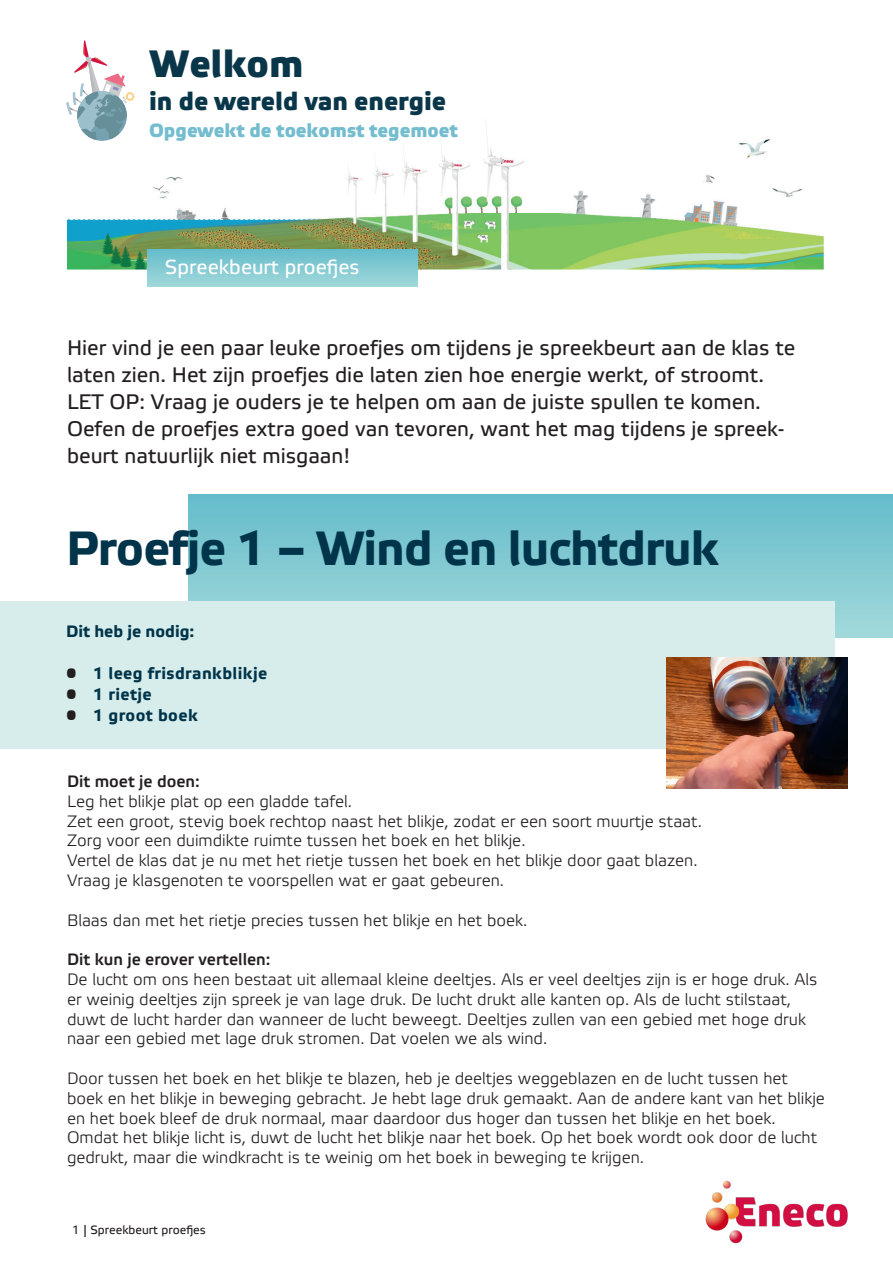
<style>
.page{position:relative;width:893px;height:1263px;background:#fff}
.page>*{position:absolute;margin:0;border:0;box-sizing:border-box;transform-origin:0 0}
.DH-titel_Eneco_2019{font:700 48px "Etelka Text Pro";letter-spacing:-.02em;color:#00344a}
.t1{font:700 38.1px "Etelka Medium Pro";color:#0a364a}
.t2{font:700 25.35px "Etelka Medium Pro";color:#0a364a}
.platte_tekst_Eneco_1{font:21px/27px "Etelka Text Pro";color:#231f20}
.Titel_werkblad_18{font:20.25px "Etelka Text Pro";color:#fff}
.t3{font:700 19.05px "Etelka Medium Pro";color:#73bdcf}
.platte_tekst_Eneco_1-2{font:16.5px/19.8px "Etelka Light Pro";color:#231f20}
.platte_tekst_Eneco_1-3{font:700 16.5px "Etelka Text Pro";letter-spacing:.025em;color:#00344a}
.platte_tekst_Eneco_1-4{font:16.5px "Etelka Medium Pro";color:#231f20}
.platte_tekst_Eneco_1-5{font:700 16.5px "Etelka Text Pro";color:#00344a}
.t4{font:12px "Etelka Text Pro";color:#231f20}
.s1{font-weight:400;font-size:18px;color:#231f20}
</style>
<div class="page">
<img style="left:67px;top:129px;width:757px;height:141px">
<svg style="left:66px;top:40px;width:72px;height:105px"></svg>
<div style="left:147px;top:249px;width:271px;height:38px;background:linear-gradient(to bottom,#65bccb,#a0d8da)"></div>
<img style="left:705px;top:1180px;width:143px;height:64px">
<div style="left:188px;top:494px;width:705px;height:143px;background:linear-gradient(to bottom,#64bccb,#a4dadb)"></div>
<div style="left:0;top:600px;width:834px;height:148px;background:#d6edeb"></div>
<img style="left:666px;top:657px;width:182px;height:132px">
<h2 class="t1" style="left:149px;top:43px;width:156px">Welkom</h2>
<h3 class="t2" style="left:149px;top:87px;width:299px">in de wereld van energie</h3>
<p class="t3" style="left:149px;top:120px;width:310px">Opgewekt de toekomst tegemoet</p>
<p class="Titel_werkblad_18" style="left:165px;top:256px;width:196px">Spreekbeurt proefjes</p>
<p class="platte_tekst_Eneco_1" style="left:67px;top:336px;width:730px">Hier vind je een paar leuke proefjes om tijdens je spreekbeurt aan de klas te laten zien. Het zijn proefjes die laten zien hoe energie werkt, of stroomt.</p>
<p class="platte_tekst_Eneco_1" style="left:67px;top:390px;width:695px">LET OP: Vraag je ouders je te helpen om aan de juiste spullen te komen.</p>
<p class="platte_tekst_Eneco_1" style="left:67px;top:417px;width:719px">Oefen de proefjes extra goed van tevoren, want het mag tijdens je spreek&shy;beurt natuurlijk niet misgaan!</p>
<p class="DH-titel_Eneco_2019" style="left:66px;top:521px;width:655px">Proefje 1 – Wind en luchtdruk</p>
<p class="platte_tekst_Eneco_1-5" style="left:66px;top:622px;width:130px">Dit heb je nodig:</p>
<p class="platte_tekst_Eneco_1-3" style="left:66px;top:664px;width:203px"><span class="s1">•</span> 1 leeg frisdrankblikje</p>
<p class="platte_tekst_Eneco_1-3" style="left:66px;top:685px;width:87px"><span class="s1">•</span> 1 rietje</p>
<p class="platte_tekst_Eneco_1-3" style="left:66px;top:706px;width:133px"><span class="s1">•</span> 1 groot boek</p>
<p class="platte_tekst_Eneco_1-4" style="left:67px;top:772px;width:134px">Dit moet je doen:</p>
<p class="platte_tekst_Eneco_1-2" style="left:67px;top:792px;width:636px">Leg het blikje plat op een gladde tafel.<br>Zet een groot, stevig boek rechtop naast het blikje, zodat er een soort muurtje staat.<br>Zorg voor een duimdikte ruimte tussen het boek en het blikje.</p>
<p class="platte_tekst_Eneco_1-2" style="left:67px;top:851px;width:632px">Vertel de klas dat je nu met het rietje tussen het boek en het blikje door gaat blazen.</p>
<p class="platte_tekst_Eneco_1-2" style="left:67px;top:871px;width:439px">Vraag je klasgenoten te voorspellen wat er gaat gebeuren.</p>
<p class="platte_tekst_Eneco_1-2" style="left:67px;top:911px;width:462px">Blaas dan met het rietje precies tussen het blikje en het boek.</p>
<p class="platte_tekst_Eneco_1-4" style="left:67px;top:950px;width:205px">Dit kun je erover vertellen:</p>
<p class="platte_tekst_Eneco_1-2" style="left:67px;top:970px;width:752px">De lucht om ons heen bestaat uit allemaal kleine deeltjes. Als er veel deeltjes zijn is er hoge druk. Als er weinig deeltjes zijn spreek je van lage druk. De lucht drukt alle kanten op. Als de lucht stilstaat, duwt de lucht harder dan wanneer de lucht beweegt. Deeltjes zullen van een gebied met hoge druk naar een gebied met lage druk stromen. Dat voelen we als wind.</p>
<p class="platte_tekst_Eneco_1-2" style="left:67px;top:1069px;width:759px">Door tussen het boek en het blikje te blazen, heb je deeltjes weggeblazen en de lucht tussen het boek en het blikje in beweging gebracht. Je hebt lage druk gemaakt. Aan de andere kant van het blikje en het boek bleef de druk normaal, maar daardoor dus hoger dan tussen het blikje en het boek.</p>
<p class="platte_tekst_Eneco_1-2" style="left:67px;top:1129px;width:752px">Omdat het blikje licht is, duwt de lucht het blikje naar het boek. Op het boek wordt ook door de lucht gedrukt, maar die windkracht is te weinig om het boek in beweging te krijgen.</p>
<p class="t4" style="left:72px;top:1224px;width:135px">1 | Spreekbeurt proefjes</p>
</div>
